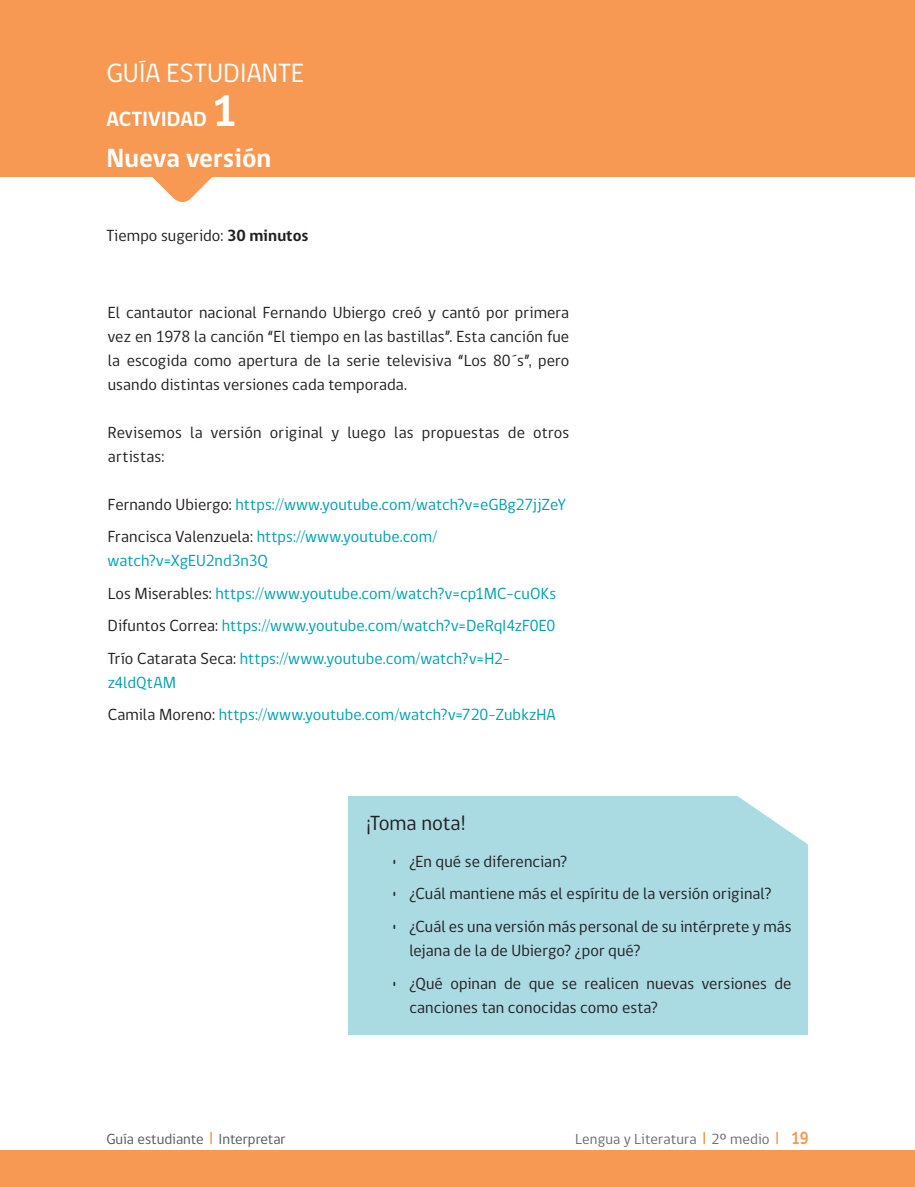
<style>
.page{position:relative;width:915px;height:1187px;background:#fff}
.page>*{position:absolute;margin:0;border:0;box-sizing:border-box;transform-origin:0 0}
.titulos{font:700 45px "gob CL";color:#fff}
.t1{font:27px "gob CL";color:#fff}
.t2{font:700 27px "gob CL";color:#fff}
.titulos-2{font:700 21px "gob CL";letter-spacing:-.005em;color:#fff}
.texto_general_todo_a{font:21px "gob CL";color:#231f20}
.texto_gral_2_columna{font:16.5px/24px "gob CL";letter-spacing:.005em;color:#00a0b0}
.texto_gral_2_columna-2{font:16.5px/24px "gob CL";letter-spacing:.005em;color:#231f20;text-align:justify}
.punteo_2_izquierda{font:16.5px/24px "gob CL";letter-spacing:.005em;color:#231f20}
.t3{font:15px "gob CL";letter-spacing:.01em;color:#6c6d70}
.t4{font:15px "gob CL";color:#57585a}
.s1{font-size:45px}
.s2{font-weight:700}
.s3{color:#231f20}
.s4{font-weight:700;font-size:18px;color:#f79952}
</style>
<div class="page">
<div style="left:0;top:0;width:914px;height:176px;background:#f79952"></div>
<svg style="left:40px;top:176px;width:285px;height:26px"></svg>
<div style="left:0;top:1150px;width:914px;height:36px;background:#f79952"></div>
<svg style="left:210px;top:1132px;width:2px;height:12px"></svg>
<div style="left:348px;top:795px;width:459px;height:239px;background:#aadbe2"></div>
<svg style="left:722px;top:795px;width:86px;height:65px"></svg>
<p class="t1" style="left:106px;top:55px;width:199px">GUÍA ESTUDIANTE</p>
<p class="titulos" style="left:212px;top:81px;width:27px">2</p>
<p class="titulos-2" style="left:106px;top:105px;width:132px">ACTIVIDAD <span class="s1">1</span></p>
<p class="t2" style="left:106px;top:140px;width:166px">Nueva versión</p>
<p class="texto_gral_2_columna-2" style="left:106px;top:224px;width:204px">Tiempo sugerido: <span class="s2">30 minutos</span></p>
<p class="texto_gral_2_columna-2" style="left:108px;top:300px;width:463px">El cantautor nacional Fernando Ubiergo creó y cantó por primera vez en 1978 la canción “El tiempo en las bastillas”. Esta canción fue la escogida como apertura de la serie televisiva “Los 80´s”, pero usando distintas versiones cada temporada.</p>
<p class="texto_gral_2_columna-2" style="left:108px;top:420px;width:463px">Revisemos la versión original y luego las propuestas de otros artistas:</p>
<p class="texto_gral_2_columna" style="left:108px;top:492px;width:459px"><span class="s3">Fernando Ubiergo:</span> https://www.youtube.com/watch?v=eGBg27jjZeY</p>
<p class="texto_gral_2_columna" style="left:108px;top:525px;width:331px"><span class="s3">Francisca Valenzuela:</span> https://www.youtube.com/ watch?v=XgEU2nd3n3Q</p>
<p class="texto_gral_2_columna" style="left:108px;top:581px;width:450px"><span class="s3">Los Miserables:</span> https://www.youtube.com/watch?v=cp1MC-cuOKs</p>
<p class="texto_gral_2_columna" style="left:108px;top:614px;width:449px"><span class="s3">Difuntos Correa:</span> https://www.youtube.com/watch?v=DeRqI4zF0E0</p>
<p class="texto_gral_2_columna" style="left:108px;top:646px;width:403px"><span class="s3">Trío Catarata Seca:</span> https://www.youtube.com/watch?v=H2- z4ldQtAM</p>
<p class="texto_gral_2_columna" style="left:108px;top:703px;width:449px"><span class="s3">Camila Moreno:</span> https://www.youtube.com/watch?v=720-ZubkzHA</p>
<p class="texto_general_todo_a" style="left:366px;top:808px;width:101px">¡Toma nota!</p>
<p class="punteo_2_izquierda" style="left:391px;top:849px;width:177px">• ¿En qué se diferencian?</p>
<p class="punteo_2_izquierda" style="left:391px;top:882px;width:381px">• ¿Cuál mantiene más el espíritu de la versión original?</p>
<p class="punteo_2_izquierda" style="left:409px;top:914px;width:383px;text-indent:-18px">• ¿Cuál es una versión más personal de su intérprete y más lejana de la de Ubiergo? ¿por qué?</p>
<p class="punteo_2_izquierda" style="left:409px;top:971px;width:383px;text-indent:-18px">• ¿Qué opinan de que se realicen nuevas versiones de canciones tan conocidas como esta?</p>
<p class="t4" style="left:106px;top:1128px;width:181px">Guía estudiante Interpretar</p>
<p class="t3" style="left:575px;top:1128px;width:235px">Lengua y Literatura 2º medio <span class="s4">19</span></p>
</div>
